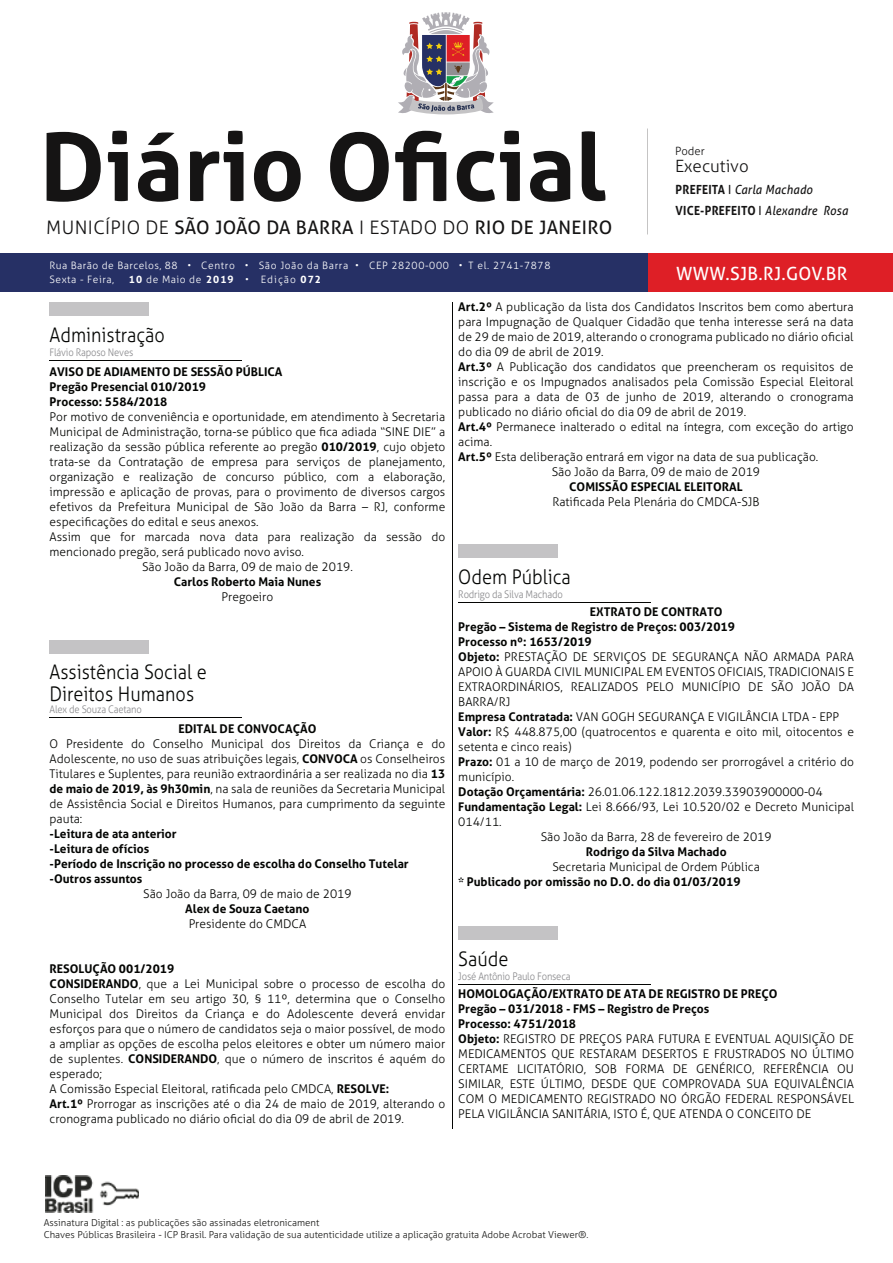
<style>
.page{position:relative;width:893px;height:1263px;background:#fff}
.page>*{position:absolute;margin:0;border:0;box-sizing:border-box;transform-origin:0 0}
.t1{font:700 94.05px "Aller";color:#151414}
.t2{font:300 20.1px/21.8px "Aller";color:#040503;scale:.9 1}
.t3{font:18.6px "Aller";letter-spacing:.02em;color:#151414}
.t4{font:18.3px "Aller";letter-spacing:.02em;color:#fff}
.t5{font:300 16.95px "Aller";color:#151414}
.t6{font:italic 12.6px/20.4px "Aller";letter-spacing:.02em;color:#151414;scale:.91 1}
.t7{font:300 12px/15px "Aller";color:#040503}
.t8{font:700 12px/15px "Aller";color:#040503}
.t9{font:300 11.25px "Aller";color:#151414}
.t10{font:300 10.5px "Aller";letter-spacing:-.02em;color:#88888b;scale:.9 1}
.t11{font:300 10.2px/13.2px "Aller";letter-spacing:.06em;color:#fff}
.t12{font:300 9.6px/11.6px "Aller";color:#1a1a18}
.s1{font-weight:300}
.s2{font-weight:700}
.s3{font-weight:700;font-style:normal}
.s4{font-style:normal}
</style>
<div class="page">
<hr style="left:452px;top:302px;width:1px;height:827px;background:#040503">
<img style="left:45px;top:1175px;width:94px;height:37px">
<div style="left:0;top:254px;width:647px;height:38px;background:#263065"></div>
<div style="left:648px;top:254px;width:244px;height:38px;background:#de1f26"></div>
<svg style="left:398px;top:12px;width:96px;height:102px"></svg>
<hr style="left:50px;top:717px;width:192px;height:1px;background:#040503">
<div style="left:50px;top:640px;width:99px;height:13px;background:#c4c3c5"></div>
<hr style="left:50px;top:360px;width:192px;height:1px;background:#040503">
<div style="left:50px;top:302px;width:99px;height:14px;background:#c4c3c5"></div>
<hr style="left:458px;top:984px;width:193px;height:1px;background:#040503">
<div style="left:459px;top:926px;width:99px;height:14px;background:#c4c3c5"></div>
<hr style="left:458px;top:602px;width:193px;height:1px;background:#040503">
<div style="left:459px;top:544px;width:99px;height:14px;background:#c4c3c5"></div>
<h1 class="t1" style="left:40px;top:109px;width:568px">Diário Oficial</h1>
<h3 class="t3" style="left:46px;top:216px;width:567px"><span class="s1">MUNICÍPIO DE</span> SÃO JOÃO DA BARRA <span class="s1">I ESTADO DO</span> RIO DE JANEIRO</h3>
<p class="t11" style="left:50px;top:259px;width:502px">Rua Barão de Barcelos, 88 • Centro • São João da Barra • CEP 28200-000 • T el. 2741-7878<br>Sexta - Feira,</p>
<p class="t11" style="left:129px;top:272px;width:194px"><span class="s2">10</span> de Maio de <span class="s2">2019</span> • Edição <span class="s2">072</span></p>
<p class="t9" style="left:675px;top:144px;width:31px">Poder</p>
<h3 class="t5" style="left:675px;top:156px;width:75px">Executivo</h3>
<p class="t6" style="left:676px;top:180px;width:191px"><span class="s3">PREFEITA</span> <span class="s4">I</span> Carla Machado<br><span class="s3">VICE-PREFEITO</span> <span class="s4">I</span> Alexandre Rosa</p>
<h3 class="t4" style="left:676px;top:262px;width:173px">WWW.SJB.RJ.GOV.BR</h3>
<h2 class="t2" style="left:50px;top:324px;width:130px">Administração</h2>
<p class="t10" style="left:50px;top:346px;width:95px">Flávio Raposo Neves</p>
<p class="t8" style="left:50px;top:364px;width:234px">AVISO DE ADIAMENTO DE SESSÃO PÚBLICA<br>Pregão Presencial 010/2019<br>Processo: 5584/2018</p>
<p class="t7" style="left:50px;top:409px;width:397px">Por motivo de conveniência e oportunidade, em atendimento à Secretaria</p>
<p class="t7" style="left:50px;top:424px;width:397px">Municipal de Administração, torna-se público que fica adiada “SINE DIE” a</p>
<p class="t7" style="left:50px;top:439px;width:397px">realização da sessão pública referente ao pregão <span class="s2">010/2019</span>, cujo objeto</p>
<p class="t7" style="left:50px;top:454px;width:397px">trata-se da Contratação de empresa para serviços de planejamento,</p>
<p class="t7" style="left:50px;top:469px;width:397px">organização e realização de concurso público, com a elaboração,</p>
<p class="t7" style="left:50px;top:484px;width:397px">impressão e aplicação de provas, para o provimento de diversos cargos</p>
<p class="t7" style="left:50px;top:499px;width:397px">efetivos da Prefeitura Municipal de São João da Barra – RJ, conforme</p>
<p class="t7" style="left:50px;top:514px;width:211px">especificações do edital e seus anexos.</p>
<p class="t7" style="left:50px;top:529px;width:397px">Assim que for marcada nova data para realização da sessão do</p>
<p class="t7" style="left:50px;top:544px;width:256px">mencionado pregão, será publicado novo aviso.</p>
<p class="t7" style="left:142px;top:559px;width:212px">São João da Barra, 09 de maio de 2019.</p>
<p class="t8" style="left:174px;top:574px;width:149px">Carlos Roberto Maia Nunes</p>
<p class="t7" style="left:222px;top:589px;width:53px">Pregoeiro</p>
<h2 class="t2" style="left:50px;top:661px;width:176px">Assistência Social e<br>Direitos Humanos</h2>
<p class="t10" style="left:50px;top:703px;width:104px">Alex de Souza Caetano</p>
<p class="t8" style="left:178px;top:721px;width:140px">EDITAL DE CONVOCAÇÃO</p>
<p class="t7" style="left:50px;top:736px;width:397px;text-align:justify">O Presidente do Conselho Municipal dos Direitos da Criança e do Adolescente, no uso de suas atribuições legais, <span class="s2">CONVOCA</span> os Conselheiros Titulares e Suplentes, para reunião extraordinária a ser realizada no dia <span class="s2">13 de maio de 2019, às 9h30min</span>, na sala de reuniões da Secretaria Municipal de Assistência Social e Direitos Humanos, para cumprimento da seguinte pauta:</p>
<p class="t8" style="left:50px;top:826px;width:361px">-Leitura de ata anterior<br>-Leitura de ofícios<br>-Período de Inscrição no processo de escolha do Conselho Tutelar -Outros assuntos</p>
<p class="t7" style="left:143px;top:886px;width:210px">São João da Barra, 09 de maio de 2019</p>
<p class="t8" style="left:185px;top:901px;width:126px">Alex de Souza Caetano</p>
<p class="t7" style="left:189px;top:916px;width:119px">Presidente do CMDCA</p>
<p class="t7" style="left:50px;top:961px;width:397px"><span class="s2">RESOLUÇÃO 001/2019<br>CONSIDERANDO</span>, que a Lei Municipal sobre o processo de escolha do Conselho Tutelar em seu artigo 30, § 11º, determina que o Conselho Municipal dos Direitos da Criança e do Adolescente deverá envidar esforços para que o número de candidatos seja o maior possível, de modo a ampliar as opções de escolha pelos eleitores e obter um número maior de suplentes. <span class="s2">CONSIDERANDO</span>, que o número de inscritos é aquém do esperado;<br>A Comissão Especial Eleitoral, ratificada pelo CMDCA, <span class="s2">RESOLVE:<br>Art.1º</span> Prorrogar as inscrições até o dia 24 de maio de 2019, alterando o cronograma publicado no diário oficial do dia 09 de abril de 2019.</p>
<p class="t7" style="left:458px;top:299px;width:397px"><span class="s2">Art.2º</span> A publicação da lista dos Candidatos Inscritos bem como abertura</p>
<p class="t7" style="left:458px;top:314px;width:397px">para Impugnação de Qualquer Cidadão que tenha interesse será na data</p>
<p class="t7" style="left:458px;top:329px;width:397px">de 29 de maio de 2019, alterando o cronograma publicado no diário oficial</p>
<p class="t7" style="left:458px;top:344px;width:147px">do dia 09 de abril de 2019.</p>
<p class="t7" style="left:458px;top:359px;width:397px"><span class="s2">Art.3º</span> A Publicação dos candidatos que preencheram os requisitos de</p>
<p class="t7" style="left:458px;top:374px;width:397px">inscrição e os Impugnados analisados pela Comissão Especial Eleitoral</p>
<p class="t7" style="left:458px;top:389px;width:397px">passa para a data de 03 de junho de 2019, alterando o cronograma</p>
<p class="t7" style="left:458px;top:404px;width:289px">publicado no diário oficial do dia 09 de abril de 2019.</p>
<p class="t7" style="left:458px;top:419px;width:397px"><span class="s2">Art.4º</span> Permanece inalterado o edital na íntegra, com exceção do artigo</p>
<p class="t7" style="left:458px;top:434px;width:35px">acima.</p>
<p class="t7" style="left:458px;top:449px;width:362px"><span class="s2">Art.5º</span> Esta deliberação entrará em vigor na data de sua publicação.</p>
<p class="t7" style="left:552px;top:464px;width:210px">São João da Barra, 09 de maio de 2019</p>
<p class="t8" style="left:569px;top:479px;width:175px">COMISSÃO ESPECIAL ELEITORAL</p>
<p class="t7" style="left:552px;top:494px;width:209px">Ratificada Pela Plenária do CMDCA-SJB</p>
<h2 class="t2" style="left:458px;top:566px;width:127px">Odem Pública</h2>
<p class="t10" style="left:458px;top:588px;width:118px">Rodrigo da Silva Machado</p>
<p class="t8" style="left:590px;top:604px;width:134px">EXTRATO DE CONTRATO</p>
<p class="t8" style="left:458px;top:619px;width:278px">Pregão – Sistema de Registro de Preços: 003/2019</p>
<p class="t8" style="left:458px;top:634px;width:135px">Processo nº: 1653/2019</p>
<p class="t7" style="left:458px;top:649px;width:397px"><span class="s2">Objeto:</span> PRESTAÇÃO DE SERVIÇOS DE SEGURANÇA NÃO ARMADA PARA</p>
<p class="t7" style="left:458px;top:664px;width:397px">APOIO À GUARDA CIVIL MUNICIPAL EM EVENTOS OFICIAIS, TRADICIONAIS E</p>
<p class="t7" style="left:458px;top:679px;width:397px">EXTRAORDINÁRIOS, REALIZADOS PELO MUNICÍPIO DE SÃO JOÃO DA</p>
<p class="t7" style="left:458px;top:694px;width:54px">BARRA/RJ</p>
<p class="t7" style="left:458px;top:709px;width:382px"><span class="s2">Empresa Contratada:</span> VAN GOGH SEGURANÇA E VIGILÂNCIA LTDA - EPP</p>
<p class="t7" style="left:458px;top:724px;width:397px"><span class="s2">Valor:</span> R$ 448.875,00 (quatrocentos e quarenta e oito mil, oitocentos e</p>
<p class="t7" style="left:458px;top:739px;width:115px">setenta e cinco reais)</p>
<p class="t7" style="left:458px;top:754px;width:397px"><span class="s2">Prazo:</span> 01 a 10 de março de 2019, podendo ser prorrogável a critério do</p>
<p class="t7" style="left:458px;top:769px;width:57px">município.</p>
<p class="t7" style="left:458px;top:784px;width:366px"><span class="s2">Dotação Orçamentária:</span> 26.01.06.122.1812.2039.33903900000-04</p>
<p class="t7" style="left:458px;top:799px;width:397px"><span class="s2">Fundamentação Legal:</span> Lei 8.666/93, Lei 10.520/02 e Decreto Municipal</p>
<p class="t7" style="left:458px;top:814px;width:45px">014/11.</p>
<p class="t7" style="left:541px;top:829px;width:232px">São João da Barra, 28 de fevereiro de 2019</p>
<p class="t8" style="left:586px;top:844px;width:142px">Rodrigo da Silva Machado</p>
<p class="t7" style="left:552px;top:859px;width:209px">Secretaria Municipal de Ordem Pública</p>
<p class="t8" style="left:458px;top:874px;width:284px">* Publicado por omissão no D.O. do dia 01/03/2019</p>
<h2 class="t2" style="left:458px;top:947px;width:57px">Saúde</h2>
<p class="t10" style="left:458px;top:970px;width:126px">José Antônio Paulo Fonseca</p>
<p class="t7" style="left:458px;top:986px;width:397px"><span class="s2">HOMOLOGAÇÃO/EXTRATO DE ATA DE REGISTRO DE PREÇO<br>Pregão – 031/2018 - FMS – Registro de Preços<br>Processo: 4751/2018<br>Objeto:</span> REGISTRO DE PREÇOS PARA FUTURA E EVENTUAL AQUISIÇÃO DE MEDICAMENTOS QUE RESTARAM DESERTOS E FRUSTRADOS NO ÚLTIMO CERTAME LICITATÓRIO, SOB FORMA DE GENÉRICO, REFERÊNCIA OU SIMILAR, ESTE ÚLTIMO, DESDE QUE COMPROVADA SUA EQUIVALÊNCIA COM O MEDICAMENTO REGISTRADO NO ÓRGÃO FEDERAL RESPONSÁVEL PELA VIGILÂNCIA SANITÁRIA, ISTO É, QUE ATENDA O CONCEITO DE</p>
<p class="t12" style="left:44px;top:1217px;width:546px">Assinatura Digital : as publicações são assinadas eletronicament<br>Chaves Públicas Brasileira - ICP Brasil. Para validação de sua autenticidade utilize a aplicação gratuita Adobe Acrobat Viewer®.</p>
</div>
